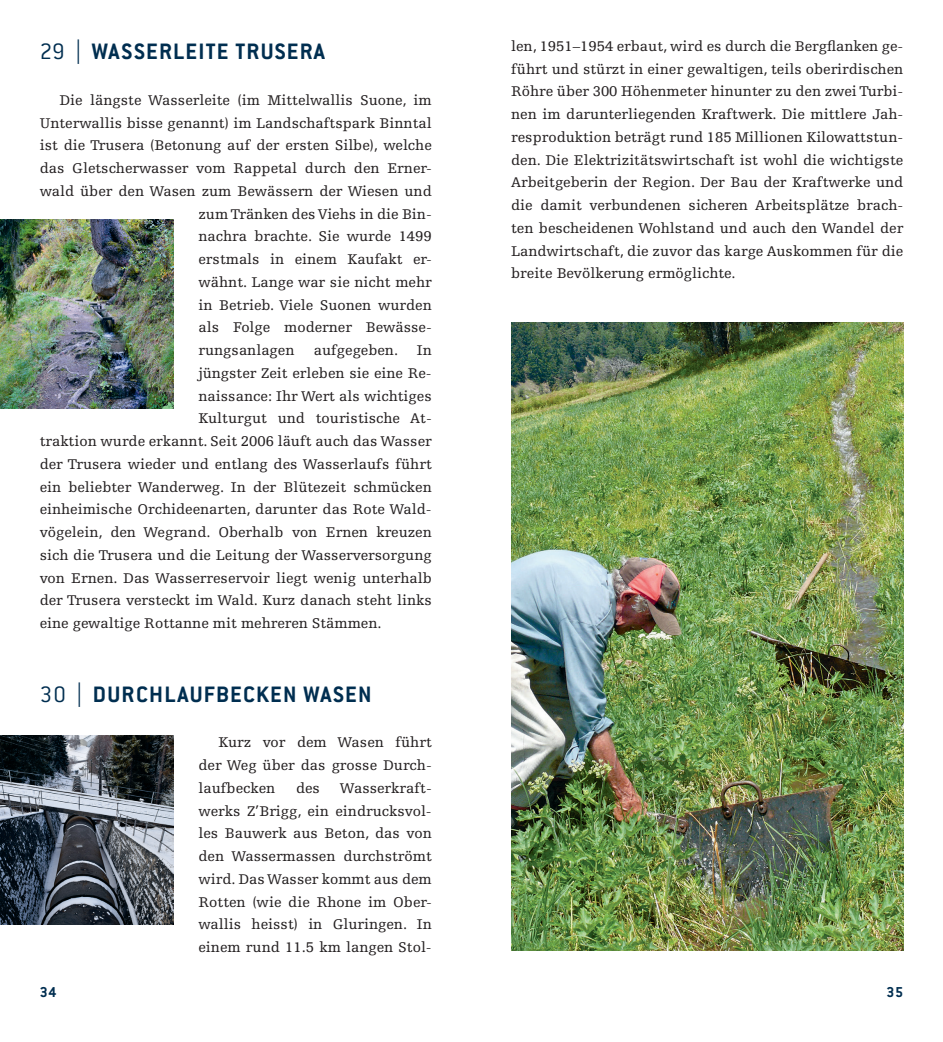
<style>
.page{position:relative;width:943px;height:1042px;background:#fff}
.page>*{position:absolute;margin:0;border:0;box-sizing:border-box;transform-origin:0 0}
.t1{font:700 24.5px "Conduit ITC";letter-spacing:.05em;color:#002e50}
.t2{font:700 15.75px "Conduit ITC";color:#002e50}
.t3{font:14.88px/22.8px "Egyptienne F";color:#231f20;text-align:justify}
.s1{font-weight:300}
.s2{font-family:"Koz Go Pro";font-weight:800}
</style>
<div class="page">
<img style="left:0;top:220px;width:174px;height:188px">
<img style="left:0;top:735px;width:174px;height:189px">
<img style="left:511px;top:323px;width:392px;height:627px">
<h1 class="t1" style="left:40px;top:37px;width:287px"><span class="s1">29</span><span class="s2">｜</span>WASSERLEITE TRUSERA</h1>
<p class="t3" style="left:60px;top:89px;width:374px">Die längste Wasserleite (im Mittelwallis Suone, im</p>
<p class="t3" style="left:40px;top:112px;width:393px">Unterwallis bisse genannt) im Landschaftspark Binntal</p>
<p class="t3" style="left:40px;top:134px;width:393px">ist die Trusera (Betonung auf der ersten Silbe), welche</p>
<p class="t3" style="left:40px;top:157px;width:393px">das Gletscherwasser vom Rappetal durch den Erner-</p>
<p class="t3" style="left:40px;top:180px;width:393px">wald über den Wasen zum Bewässern der Wiesen und</p>
<p class="t3" style="left:198px;top:203px;width:235px">zum Tränken des Viehs in die Bin-</p>
<p class="t3" style="left:198px;top:225px;width:235px">nachra brachte. Sie wurde 1499</p>
<p class="t3" style="left:198px;top:248px;width:235px">erstmals in einem Kaufakt er-</p>
<p class="t3" style="left:198px;top:271px;width:235px">wähnt. Lange war sie nicht mehr</p>
<p class="t3" style="left:198px;top:294px;width:235px">in Betrieb. Viele Suonen wurden</p>
<p class="t3" style="left:198px;top:316px;width:235px">als Folge moderner Bewässe-</p>
<p class="t3" style="left:198px;top:339px;width:97px">rungsanlagen</p>
<p class="t3" style="left:314px;top:339px;width:86px">aufgegeben.</p>
<p class="t3" style="left:417px;top:339px;width:16px">In</p>
<p class="t3" style="left:198px;top:362px;width:235px">jüngster Zeit erleben sie eine Re-</p>
<p class="t3" style="left:198px;top:385px;width:235px">naissance: Ihr Wert als wichtiges</p>
<p class="t3" style="left:198px;top:407px;width:235px">Kulturgut und touristische At-</p>
<p class="t3" style="left:40px;top:430px;width:393px">traktion wurde erkannt. Seit 2006 läuft auch das Wasser</p>
<p class="t3" style="left:40px;top:453px;width:393px">der Trusera wieder und entlang des Wasserlaufs führt</p>
<p class="t3" style="left:40px;top:476px;width:393px">ein beliebter Wanderweg. In der Blütezeit schmücken</p>
<p class="t3" style="left:40px;top:498px;width:393px">einheimische Orchideenarten, darunter das Rote Wald-</p>
<p class="t3" style="left:40px;top:521px;width:393px">vögelein, den Wegrand. Oberhalb von Ernen kreuzen</p>
<p class="t3" style="left:40px;top:544px;width:393px">sich die Trusera und die Leitung der Wasserversorgung</p>
<p class="t3" style="left:40px;top:567px;width:393px">von Ernen. Das Wasserreservoir liegt wenig unterhalb</p>
<p class="t3" style="left:40px;top:589px;width:393px">der Trusera versteckt im Wald. Kurz danach steht links</p>
<p class="t3" style="left:40px;top:612px;width:343px">eine gewaltige Rottanne mit mehreren Stämmen.</p>
<h1 class="t1" style="left:40px;top:680px;width:333px"><span class="s1">30</span><span class="s2">｜</span>DURCHLAUFBECKEN WASEN</h1>
<p class="t3" style="left:198px;top:731px;width:235px;text-indent:20px">Kurz vor dem Wasen führt der Weg über das grosse Durch&shy;laufbecken</p>
<p class="t3" style="left:198px;top:777px;width:235px;text-indent:141px">Wasserkraft&shy;werks Z’Brigg, ein eindrucksvol&shy;les Bauwerk aus Beton, das von den Wassermassen durchströmt wird. Das Wasser kommt aus dem Rotten (wie die Rhone im Ober&shy;wallis heisst) in Gluringen. In einem rund 11.5 km langen Stol-</p>
<p class="t3" style="left:296px;top:777px;width:25px">des</p>
<p class="t3" style="left:511px;top:35px;width:393px">len, 1951–1954 erbaut, wird es durch die Bergflanken ge&shy;führt und stürzt in einer gewaltigen, teils oberirdischen Röhre über 300 Höhenmeter hinunter zu den zwei Turbi&shy;nen im darunterliegenden Kraftwerk. Die mittlere Jah&shy;resproduktion beträgt rund 185 Millionen Kilowattstun&shy;den. Die Elektrizitätswirtschaft ist wohl die wichtigste Arbeitgeberin der Region. Der Bau der Kraftwerke und die damit verbundenen sicheren Arbeitsplätze brach&shy;ten bescheidenen Wohlstand und auch den Wandel der Landwirtschaft, die zuvor das karge Auskommen für die breite Bevölkerung ermöglichte.</p>
<p class="t2" style="left:40px;top:983px;width:18px">34</p>
<p class="t2" style="left:886px;top:983px;width:18px">35</p>
</div>
